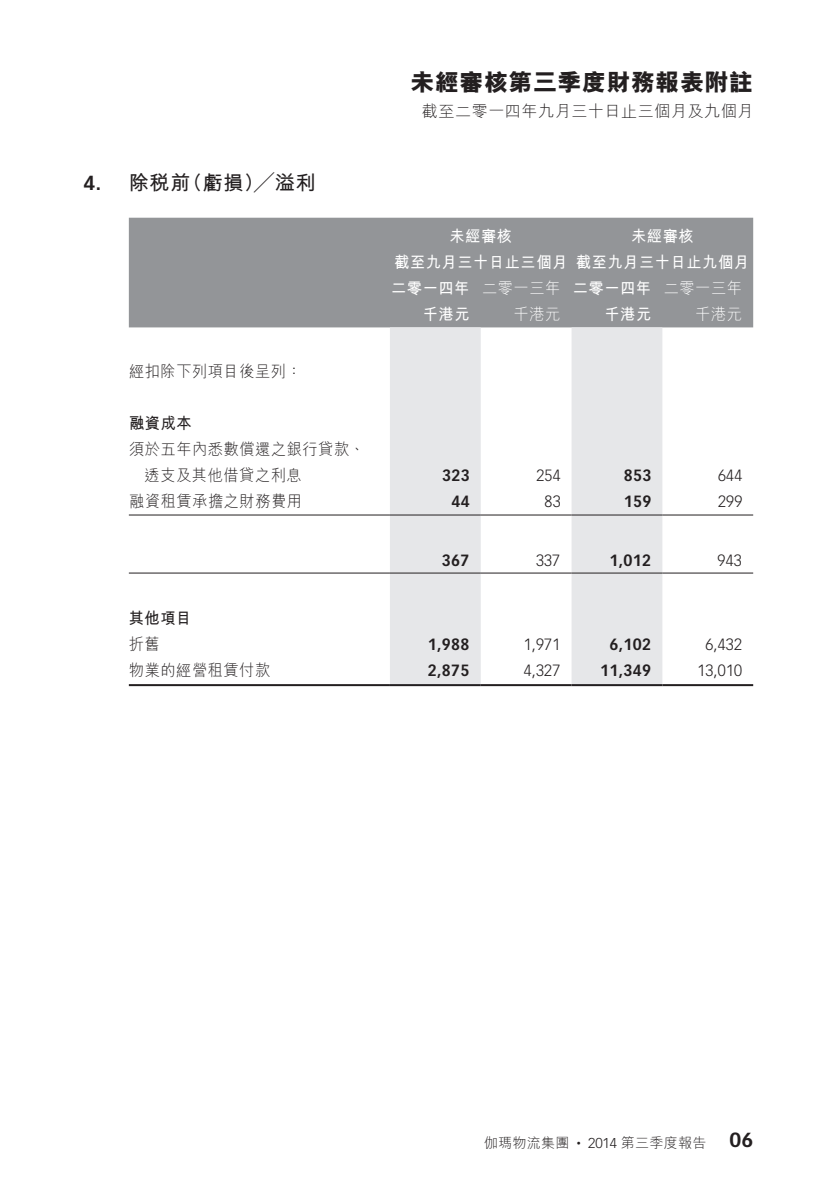
<style>
.page{position:relative;width:840px;height:1191px;background:#fff}
.page>*{position:absolute;margin:0;border:0;box-sizing:border-box;transform-origin:0 0}
.t1{font:800 24px "M Hei HK";letter-spacing:.02em;color:#231f20}
.t2{font:700 20px "M Hei HK";letter-spacing:.04em;color:#231f20}
.t3{font:700 20px "Vectora LT Std";color:#231f20}
.t4{font:300 16px "M Hei HK";letter-spacing:.035em;color:#231f20;scale:.95 1}
.t5{font:700 16px "M Hei HK";letter-spacing:.04em;color:#fff;scale:.95 1}
.t6{font:700 16px "Vectora LT Std";letter-spacing:.02em;color:#231f20;scale:.95 1}
.t7{font:300 16px "Vectora LT Std";letter-spacing:.015em;color:#231f20;scale:.95 1}
.t8{font:300 16px "M Hei HK";letter-spacing:.035em;color:#231f20}
.t9{font:300 16px "M Hei HK";letter-spacing:.035em;color:#fff;scale:.95 1}
.t10{font:700 16px "M Hei HK";letter-spacing:.04em;color:#231f20;scale:.95 1}
.t11{font:300 14px "M Hei HK";letter-spacing:.02em;color:#231f20}
.t12{font:300 8px "Vectora LT Std";color:#231f20}
.s1{font-family:"Vectora LT Std"}
</style>
<div class="page">
<div style="left:129px;top:218px;width:623px;height:109px;background:#939598"></div>
<svg style="left:389px;top:327px;width:273px;height:357px;fill:#e6e7e9"></svg>
<hr style="left:129px;top:514px;width:260px;height:1px;background:#231f20">
<hr style="left:389px;top:514px;width:91px;height:1px;background:#231f20">
<hr style="left:480px;top:514px;width:91px;height:1px;background:#231f20">
<hr style="left:571px;top:514px;width:91px;height:1px;background:#231f20">
<hr style="left:662px;top:514px;width:90px;height:1px;background:#231f20">
<hr style="left:129px;top:572px;width:260px;height:1px;background:#231f20">
<hr style="left:389px;top:572px;width:91px;height:1px;background:#231f20">
<hr style="left:480px;top:572px;width:91px;height:1px;background:#231f20">
<hr style="left:571px;top:572px;width:91px;height:1px;background:#231f20">
<hr style="left:662px;top:572px;width:90px;height:1px;background:#231f20">
<hr style="left:129px;top:684px;width:260px;height:2px;background:#231f20">
<hr style="left:389px;top:684px;width:91px;height:2px;background:#231f20">
<hr style="left:480px;top:684px;width:91px;height:2px;background:#231f20">
<hr style="left:571px;top:684px;width:91px;height:2px;background:#231f20">
<hr style="left:662px;top:684px;width:90px;height:2px;background:#231f20">
<p class="t3" style="left:83px;top:170px;width:20px">4.</p>
<p class="t2" style="left:182px;top:168px;width:134px">（虧損）╱溢利</p>
<p class="t2" style="left:129px;top:168px;width:63px">除稅前</p>
<p class="t4" style="left:129px;top:363px;width:183px">經扣除下列項目後呈列：</p>
<p class="t10" style="left:129px;top:412px;width:67px">融資成本</p>
<p class="t4" style="left:129px;top:441px;width:249px">須於五年內悉數償還之銀行貸款、</p>
<p class="t4" style="left:144px;top:467px;width:167px">透支及其他借貸之利息</p>
<p class="t4" style="left:129px;top:493px;width:183px">融資租賃承擔之財務費用</p>
<p class="t10" style="left:129px;top:606px;width:67px">其他項目</p>
<p class="t4" style="left:129px;top:635px;width:34px">折舊</p>
<p class="t4" style="left:129px;top:661px;width:150px">物業的經營租賃付款</p>
<h1 class="t1" style="left:410px;top:70px;width:344px">未經審核第三季度財務報表附註</h1>
<p class="t8" style="left:422px;top:103px;width:332px">截至二零一四年九月三十日止三個月及九個月</p>
<p class="t5" style="left:449px;top:224px;width:67px">未經審核</p>
<p class="t5" style="left:630px;top:224px;width:67px">未經審核</p>
<p class="t5" style="left:394px;top:250px;width:184px">截至九月三十日止三個月</p>
<p class="t5" style="left:575px;top:250px;width:184px">截至九月三十日止九個月</p>
<p class="t5" style="left:391px;top:276px;width:84px">二零一四年</p>
<p class="t9" style="left:482px;top:280px;width:84px">二零一三年</p>
<p class="t5" style="left:572px;top:276px;width:84px">二零一四年</p>
<p class="t9" style="left:663px;top:280px;width:84px">二零一三年</p>
<p class="t5" style="left:422px;top:302px;width:51px">千港元</p>
<p class="t9" style="left:513px;top:306px;width:51px">千港元</p>
<p class="t5" style="left:604px;top:302px;width:51px">千港元</p>
<p class="t9" style="left:694px;top:306px;width:51px">千港元</p>
<p class="t6" style="left:442px;top:466px;width:30px">323</p>
<p class="t7" style="left:536px;top:466px;width:27px">254</p>
<p class="t6" style="left:623px;top:466px;width:30px">853</p>
<p class="t7" style="left:717px;top:466px;width:27px">644</p>
<p class="t6" style="left:451px;top:492px;width:21px">44</p>
<p class="t7" style="left:544px;top:492px;width:18px">83</p>
<p class="t6" style="left:623px;top:492px;width:30px">159</p>
<p class="t7" style="left:717px;top:492px;width:27px">299</p>
<p class="t6" style="left:441px;top:550px;width:30px">367</p>
<p class="t7" style="left:535px;top:550px;width:27px">337</p>
<p class="t6" style="left:609px;top:550px;width:45px">1,012</p>
<p class="t7" style="left:717px;top:550px;width:27px">943</p>
<p class="t6" style="left:427px;top:634px;width:45px">1,988</p>
<p class="t7" style="left:523px;top:634px;width:40px">1,971</p>
<p class="t6" style="left:609px;top:634px;width:45px">6,102</p>
<p class="t7" style="left:705px;top:634px;width:40px">6,432</p>
<p class="t6" style="left:427px;top:660px;width:45px">2,875</p>
<p class="t7" style="left:523px;top:660px;width:40px">4,327</p>
<p class="t6" style="left:600px;top:660px;width:55px">11,349</p>
<p class="t7" style="left:697px;top:660px;width:49px">13,010</p>
<p class="t11" style="left:483px;top:1135px;width:87px">伽瑪物流集團</p>
<p class="t12" style="left:576px;top:1138px;width:5px">•</p>
<p class="t11" style="left:587px;top:1135px;width:120px"><span class="s1">2014</span> 第三季度報告</p>
<p class="t3" style="left:729px;top:1127px;width:25px">06</p>
</div>
